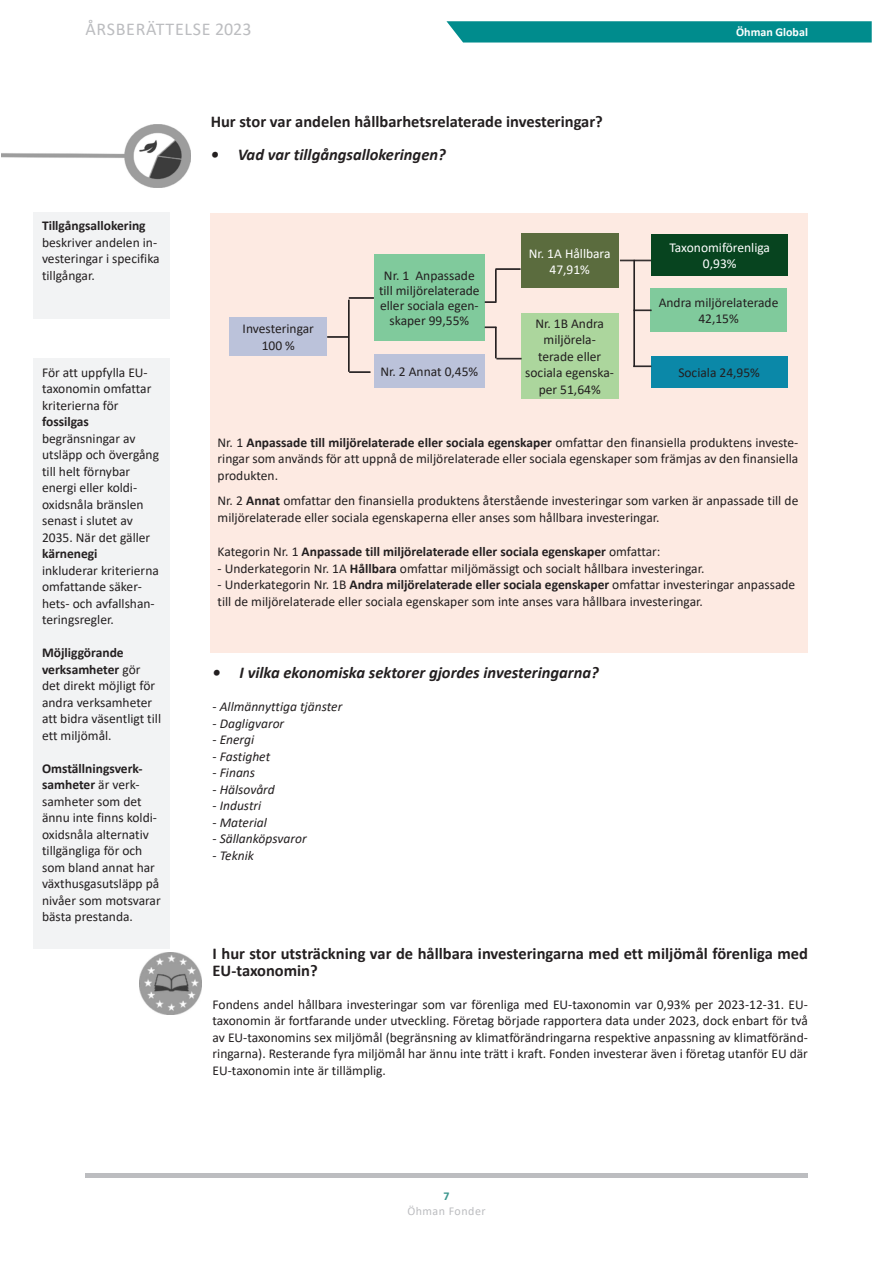
<style>
.page{position:relative;width:893px;height:1263px;background:#fff}
.page>*{position:absolute;margin:0;border:0;box-sizing:border-box;transform-origin:0 0}
.t1{font:18px "Calibri";letter-spacing:.04em;color:#bcbdc0}
.Ohman_Overview_Body{font:700 16.5px/16.5px "Calibri";color:#231f20}
.t2{font:italic 700 16.5px "Calibri";color:#231f20}
.Ohman_Table_Data_Small{font:700 16.5px "Calibri";color:#231f20}
.Ohman_Table_Data_Small-2{font:13.5px/16.5px "Calibri";color:#231f20}
.Ohman_Overview_Body-2{font:13.5px/16.5px "Calibri";color:#231f20;text-align:justify}
.Ohman_Table_Data_Small-3{font:italic 13.5px "Calibri";color:#231f20}
.Ohman_Table_Data_Small-4{font:700 13.5px "Calibri";color:#231f20}
.Ohman_Table_Data_Small-5{font:13.5px/16.5px "Calibri";color:#fff;text-align:center}
.t3{font:12px "Calibri";letter-spacing:.04em;color:#bcbdc0}
.t4{font:700 12px "Calibri";color:#fff}
.t5{font:700 12px "Calibri";color:#3d978e}
.s1{font-weight:700}
.s2{font-weight:400}
</style>
<div class="page">
<svg style="left:446px;top:21px;width:426px;height:22px"></svg>
<hr style="left:85px;top:1174px;width:723px;height:4px;background:#bcbdc0">
<div style="left:211px;top:213px;width:597px;height:440px;background:#fdeae2"></div>
<div style="left:229px;top:317px;width:98px;height:39px;background:#bbc2da"></div>
<div style="left:374px;top:254px;width:111px;height:87px;background:#80ca9c"></div>
<div style="left:374px;top:354px;width:111px;height:34px;background:#bbc2da"></div>
<div style="left:521px;top:234px;width:98px;height:54px;background:#5b6c3e"></div>
<div style="left:521px;top:313px;width:98px;height:86px;background:#acd69d"></div>
<div style="left:650px;top:288px;width:137px;height:44px;background:#80ca9c"></div>
<div style="left:651px;top:356px;width:136px;height:32px;background:#0b88a8"></div>
<div style="left:34px;top:358px;width:136px;height:590px;background:#f2f3f4"></div>
<hr style="left:349px;top:300px;width:1px;height:72px;background:#231f20">
<hr style="left:348px;top:300px;width:1px;height:72px;background:#231f20">
<svg style="left:327px;top:336px;width:21px;height:2px"></svg>
<svg style="left:349px;top:372px;width:21px;height:1px"></svg>
<svg style="left:349px;top:297px;width:25px;height:2px"></svg>
<hr style="left:496px;top:269px;width:1px;height:33px;background:#231f20">
<hr style="left:495px;top:269px;width:1px;height:33px;background:#231f20">
<svg style="left:495px;top:268px;width:26px;height:2px"></svg>
<hr style="left:496px;top:327px;width:1px;height:31px;background:#231f20">
<hr style="left:495px;top:327px;width:1px;height:31px;background:#231f20">
<svg style="left:496px;top:358px;width:25px;height:2px"></svg>
<hr style="left:634px;top:260px;width:1px;height:107px;background:#231f20">
<hr style="left:620px;top:260px;width:31px;height:1px;background:#231f20">
<svg style="left:633px;top:310px;width:18px;height:1px"></svg>
<svg style="left:633px;top:366px;width:18px;height:1px"></svg>
<img style="left:140px;top:952px;width:61px;height:63px">
<img style="left:1px;top:124px;width:189px;height:63px">
<div style="left:33px;top:212px;width:137px;height:106px;background:#f2f3f4"></div>
<div style="left:651px;top:234px;width:137px;height:42px;background:#07441f"></div>
<h1 class="t1" style="left:85px;top:16px;width:168px">ÅRSBERÄTTELSE 2023</h1>
<p class="t4" style="left:736px;top:24px;width:73px">Öhman Global</p>
<p class="Ohman_Table_Data_Small-2" style="left:42px;top:217px;width:119px"><span class="s1">Tillgångsallokering </span>beskriver andelen in&shy;vesteringar i specifika tillgångar.</p>
<p class="Ohman_Table_Data_Small-2" style="left:42px;top:364px;width:111px">För att uppfylla EU&shy;taxonomin omfattar kriterierna för</p>
<p class="Ohman_Table_Data_Small-4" style="left:42px;top:412px;width:48px">fossilgas</p>
<p class="Ohman_Table_Data_Small-2" style="left:42px;top:430px;width:118px">begränsningar av utsläpp och övergång till helt förnybar energi eller koldi&shy;oxidsnåla bränslen senast i slutet av<br>2035. När det gäller <span class="s1">kärnenegi</span></p>
<p class="Ohman_Table_Data_Small-2" style="left:42px;top:562px;width:118px">inkluderar kriterierna omfattande säker&shy;hets- och avfallshan&shy;teringsregler.</p>
<p class="Ohman_Table_Data_Small-2" style="left:42px;top:644px;width:121px"><span class="s1">Möjliggörande verksamheter</span> gör det direkt möjligt för andra verksamheter att bidra väsentligt till ett miljömål.</p>
<p class="Ohman_Table_Data_Small-4" style="left:42px;top:759px;width:102px">Omställningsverk-</p>
<p class="Ohman_Table_Data_Small-2" style="left:42px;top:776px;width:120px"><span class="s1">samheter</span> är verk&shy;samheter som det ännu inte finns koldi&shy;oxidsnåla alternativ tillgängliga för och som bland annat har växthusgasutsläpp på nivåer som motsvarar bästa prestanda.</p>
<p class="Ohman_Table_Data_Small" style="left:211px;top:110px;width:394px">Hur stor var andelen hållbarhetsrelaterade investeringar?</p>
<p class="t2" style="left:211px;top:143px;width:237px">• Vad var tillgångsallokeringen?</p>
<p class="Ohman_Table_Data_Small-2" style="left:243px;top:320px;width:73px;text-align:center">Investeringar<br>100 %</p>
<p class="Ohman_Table_Data_Small-2" style="left:379px;top:268px;width:102px;line-height:15px;text-align:center">Nr. 1 Anpassade till miljörelaterade eller sociala egen&shy;skaper 99,55%</p>
<p class="Ohman_Table_Data_Small-2" style="left:380px;top:363px;width:99px">Nr. 2 Annat 0,45%</p>
<p class="Ohman_Table_Data_Small-5" style="left:529px;top:245px;width:83px">Nr. 1A Hållbara<br>47,91%</p>
<p class="Ohman_Table_Data_Small-2" style="left:525px;top:315px;width:90px;text-align:center">Nr. 1B Andra miljörela&shy;terade eller sociala egenska&shy;per 51,64%</p>
<p class="Ohman_Table_Data_Small-5" style="left:669px;top:239px;width:102px">Taxonomiförenliga<br>0,93%</p>
<p class="Ohman_Table_Data_Small-2" style="left:659px;top:294px;width:121px;text-align:center">Andra miljörelaterade<br>42,15%</p>
<p class="Ohman_Table_Data_Small-2" style="left:678px;top:364px;width:83px">Sociala 24,95%</p>
<p class="Ohman_Overview_Body-2" style="left:218px;top:433px;width:582px">Nr. 1 <span class="s1">Anpassade till miljörelaterade eller sociala egenskaper</span> omfattar den finansiella produktens investe&shy;ringar som används för att uppnå de miljörelaterade eller sociala egenskaper som främjas av den finansiella produkten.</p>
<p class="Ohman_Overview_Body-2" style="left:218px;top:492px;width:582px">Nr. 2 <span class="s1">Annat</span> omfattar den finansiella produktens återstående investeringar som varken är anpassade till de miljörelaterade eller sociala egenskaperna eller anses som hållbara investeringar.</p>
<p class="Ohman_Table_Data_Small-4" style="left:218px;top:542px;width:444px"><span class="s2">Kategorin Nr. 1</span> Anpassade till miljörelaterade eller sociala egenskaper <span class="s2">omfattar:</span></p>
<p class="Ohman_Table_Data_Small-2" style="left:218px;top:559px;width:488px">- Underkategorin Nr. 1A <span class="s1">Hållbara</span> omfattar miljömässigt och socialt hållbara investeringar.</p>
<p class="Ohman_Table_Data_Small-2" style="left:218px;top:576px;width:579px">- Underkategorin Nr. 1B <span class="s1">Andra miljörelaterade eller sociala egenskaper</span> omfattar investeringar anpassade till de miljörelaterade eller sociala egenskaper som inte anses vara hållbara investeringar.</p>
<p class="t2" style="left:213px;top:661px;width:388px">• I vilka ekonomiska sektorer gjordes investeringarna?</p>
<p class="Ohman_Table_Data_Small-3" style="left:213px;top:698px;width:131px">- Allmännyttiga tjänster</p>
<p class="Ohman_Table_Data_Small-3" style="left:213px;top:714px;width:73px">- Dagligvaror</p>
<p class="Ohman_Table_Data_Small-3" style="left:213px;top:731px;width:43px">- Energi</p>
<p class="Ohman_Table_Data_Small-3" style="left:213px;top:747px;width:59px">- Fastighet</p>
<p class="Ohman_Table_Data_Small-3" style="left:213px;top:764px;width:44px">- Finans</p>
<p class="Ohman_Table_Data_Small-3" style="left:213px;top:780px;width:64px">- Hälsovård</p>
<p class="Ohman_Table_Data_Small-3" style="left:213px;top:797px;width:50px">- Industri</p>
<p class="Ohman_Table_Data_Small-3" style="left:213px;top:813px;width:56px">- Material</p>
<p class="Ohman_Table_Data_Small-3" style="left:213px;top:830px;width:96px">- Sällanköpsvaror</p>
<p class="Ohman_Table_Data_Small-3" style="left:213px;top:846px;width:43px">- Teknik</p>
<p class="Ohman_Overview_Body" style="left:213px;top:945px;width:597px">I hur stor utsträckning var de hållbara investeringarna med ett miljömål förenliga med<br>EU-taxonomin?</p>
<p class="Ohman_Overview_Body-2" style="left:213px;top:995px;width:597px">Fondens andel hållbara investeringar som var förenliga med EU-taxonomin var 0,93% per 2023-12-31. EU&shy;taxonomin är fortfarande under utveckling. Företag började rapportera data under 2023, dock enbart för två av EU-taxonomins sex miljömål (begränsning av klimatförändringarna respektive anpassning av klimatföränd&shy;ringarna). Resterande fyra miljömål har ännu inte trätt i kraft. Fonden investerar även i företag utanför EU där EU-taxonomin inte är tillämplig.</p>
<p class="t5" style="left:443px;top:1187px;width:8px">7</p>
<p class="t3" style="left:407px;top:1202px;width:80px">Öhman Fonder</p>
</div>
